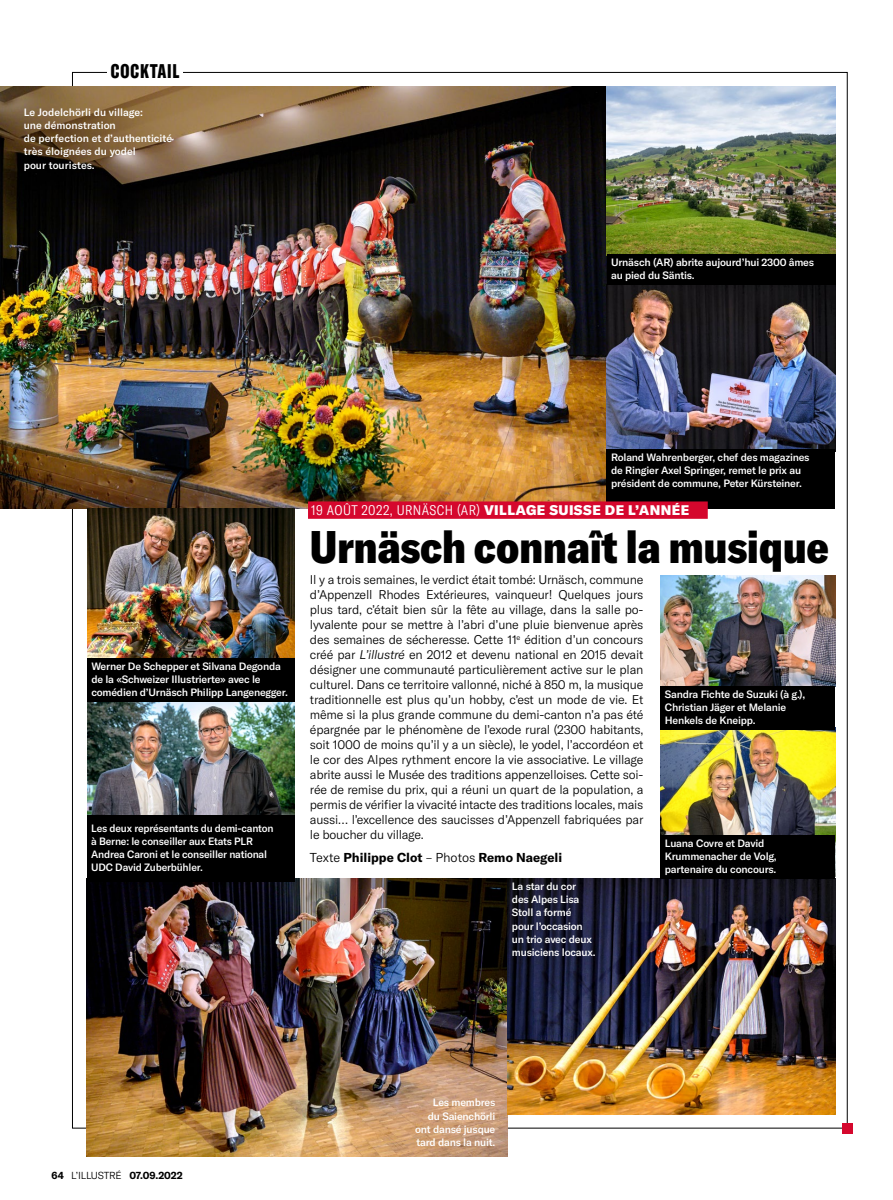
<style>
.page{position:relative;width:893px;height:1200px;background:#fff}
.page>*{position:absolute;margin:0;border:0;box-sizing:border-box;transform-origin:0 0}
._415_Cocktail_TIT_x0{font:900 condensed 45px "GT America";letter-spacing:-.01em;color:#000}
.t1{font:900 extra-condensed 19.5px "GT America";letter-spacing:.05em;color:#000;scale:.9 1}
._414_Cocktail_SUR_x0{font:300 condensed 13.8px "GT America";letter-spacing:.03em;color:#fff}
._282_SIG_gauche_x07{font:700 12.75px "GT America";color:#000}
._417_Cocktail_TXT_x0{font:300 12.45px/15px "GT America";letter-spacing:-.02em;color:#000;text-align:justify}
._418_Cocktail_LEG_x1{font:500 10.5px/13.2px "GT America";letter-spacing:-.02em;color:#fff}
._258_LEG_blanche_x11{font:500 10.5px/13.2px "GT America";color:#fff}
.t2{font:700 10.05px "GT America";letter-spacing:-.005em;color:#000}
.s1{font-weight:900;font-stretch:normal}
.s2{font-style:italic}
.s3{font-weight:300}
</style>
<div class="page">
<div style="left:842px;top:1122px;width:11px;height:11px;background:#d5072d"></div>
<img style="left:0;top:87px;width:607px;height:422px">
<img style="left:660px;top:729px;width:175px;height:105px">
<img style="left:87px;top:509px;width:208px;height:148px">
<img style="left:87px;top:878px;width:421px;height:278px">
<img style="left:508px;top:878px;width:327px;height:236px">
<img style="left:87px;top:701px;width:208px;height:114px">
<img style="left:660px;top:575px;width:175px;height:110px">
<img style="left:607px;top:87px;width:228px;height:167px">
<img style="left:607px;top:284px;width:228px;height:165px">
<div style="left:660px;top:834px;width:175px;height:44px;background:#000"></div>
<div style="left:87px;top:657px;width:208px;height:44px;background:#000"></div>
<div style="left:607px;top:449px;width:228px;height:59px;background:#000"></div>
<div style="left:607px;top:254px;width:228px;height:30px;background:#000"></div>
<div style="left:87px;top:815px;width:208px;height:66px;background:#000"></div>
<div style="left:660px;top:685px;width:175px;height:44px;background:#000"></div>
<div style="left:308px;top:501px;width:400px;height:17px;background:#d5072d"></div>
<p class="t1" style="left:111px;top:60px;width:78px">COCKTAIL</p>
<p class="_258_LEG_blanche_x11" style="left:24px;top:106px;width:150px">Le Jodelchörli du village:<br>une démonstration<br>de perfection et d’authenticité très éloignées du yodel<br>pour touristes.</p>
<p class="_418_Cocktail_LEG_x1" style="left:611px;top:255px;width:204px">Urnäsch (AR) abrite aujourd’hui 2300 âmes au pied du Säntis.</p>
<p class="_418_Cocktail_LEG_x1" style="left:91px;top:659px;width:198px">Werner De Schepper et Silvana Degonda de la «Schweizer Illustrierte» avec le comédien d’Urnäsch Philipp Langenegger.</p>
<p class="_418_Cocktail_LEG_x1" style="left:91px;top:821px;width:184px">Les deux représentants du demi-canton à Berne: le conseiller aux Etats PLR Andrea Caroni et le conseiller national UDC David Zuberbühler.</p>
<p class="_418_Cocktail_LEG_x1" style="left:611px;top:450px;width:200px">Roland Wahrenberger, chef des magazines de Ringier Axel Springer, remet le prix au président de commune, Peter Kürsteiner.</p>
<p class="_414_Cocktail_SUR_x0" style="left:311px;top:502px;width:379px">19 AOÛT 2022, URNÄSCH (AR) <span class="s1">VILLAGE SUISSE DE L’ANNÉE</span></p>
<p class="_415_Cocktail_TIT_x0" style="left:310px;top:518px;width:521px">Urnäsch connaît la musique</p>
<p class="_417_Cocktail_TXT_x0" style="left:310px;top:572px;width:335px">Il y a trois semaines, le verdict était tombé: Urnäsch, commune d’Appenzell Rhodes Extérieures, vainqueur! Quelques jours plus tard, c’était bien sûr la fête au village, dans la salle po&shy;lyvalente pour se mettre à l’abri d’une pluie bienvenue après des semaines de sécheresse. Cette 11<sup>e</sup> édition d’un concours créé par <span class="s2">L’illustré</span> en 2012 et devenu national en 2015 devait désigner une communauté particulièrement active sur le plan culturel. Dans ce territoire vallonné, niché à 850 m, la musique traditionnelle est plus qu’un hobby, c’est un mode de vie. Et même si la plus grande commune du demi-canton n’a pas été épargnée par le phénomène de l’exode rural (2300 habitants, soit 1000 de moins qu’il y a un siècle), le yodel, l’accordéon et le cor des Alpes rythment encore la vie associative. Le village abrite aussi le Musée des traditions appenzelloises. Cette soi&shy;rée de remise du prix, qui a réuni un quart de la population, a permis de vérifier la vivacité intacte des traditions locales, mais aussi… l’excellence des saucisses d’Appenzell fabriquées par le boucher du village.</p>
<p class="_418_Cocktail_LEG_x1" style="left:665px;top:687px;width:142px">Sandra Fichte de Suzuki (à g.),<br>Christian Jäger et Melanie<br>Henkels de Kneipp.</p>
<p class="_418_Cocktail_LEG_x1" style="left:665px;top:836px;width:114px">Luana Covre et David<br>Krummenacher de Volg, partenaire du concours.</p>
<p class="_282_SIG_gauche_x07" style="left:310px;top:849px;width:254px"><span class="s3">Texte</span> Philippe Clot <span class="s3">– Photos</span> Remo Naegeli</p>
<p class="_418_Cocktail_LEG_x1" style="left:512px;top:879px;width:85px">La star du cor des Alpes Lisa<br>Stoll a formé pour l’occasion un trio avec deux musiciens locaux.</p>
<p class="t2" style="left:52px;top:1168px;width:133px">64 <span class="s3">L’ILLUSTRÉ</span> 07.09.2022</p>
<p class="_418_Cocktail_LEG_x1" style="left:415px;top:1095px;width:82px;text-align:right">Les membres<br>du Saienchörli ont dansé jusque tard dans la nuit.</p>
</div>
